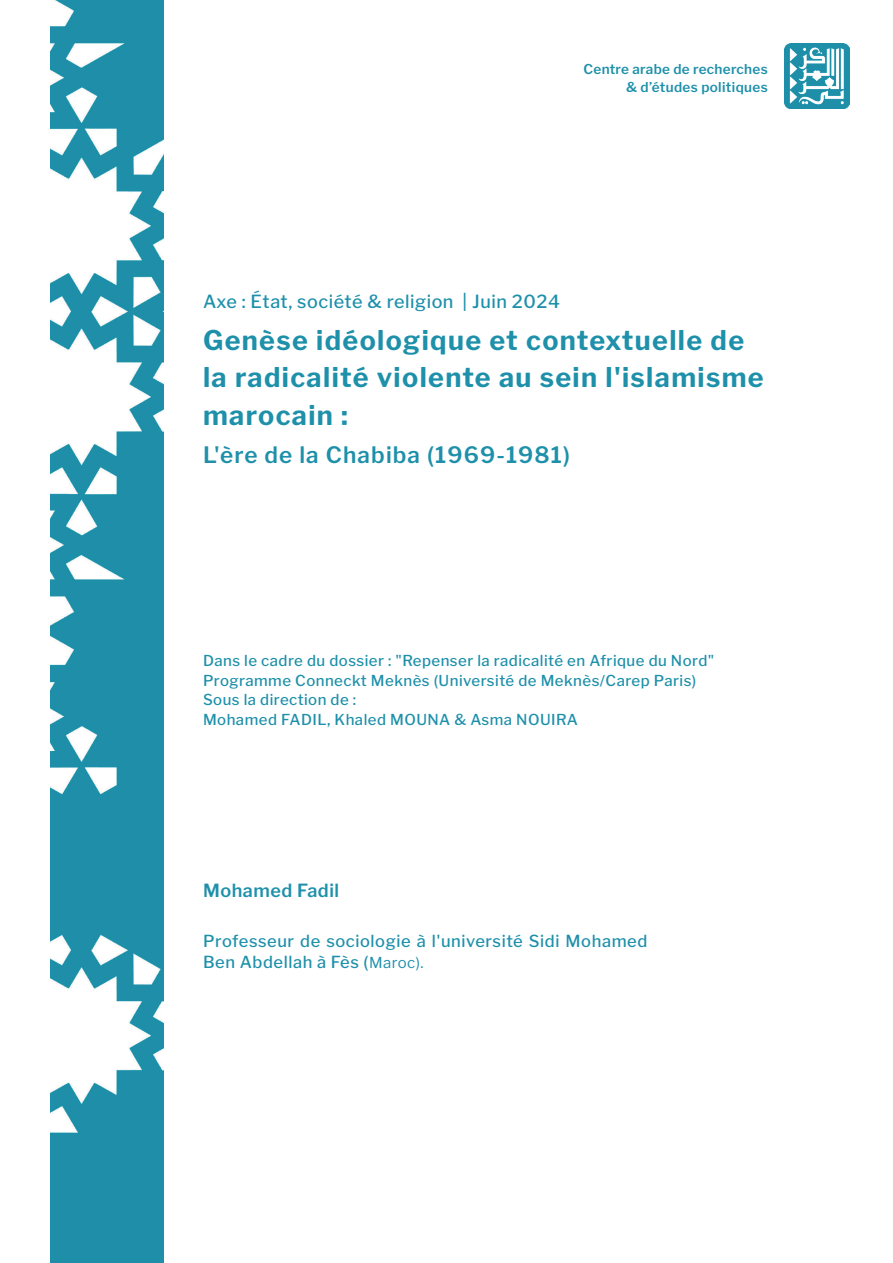
<style>
.page{position:relative;width:893px;height:1263px;background:#fff}
.page>*{position:absolute;margin:0;border:0;box-sizing:border-box;transform-origin:0 0}
.t1{font:700 27px/37.5px "Libre Franklin";letter-spacing:.05em;color:#1e90aa}
.t2{font:600 22.5px "Libre Franklin";letter-spacing:.05em;color:#1e90aa}
.t3{font:500 18px "Libre Franklin";letter-spacing:.03em;color:#1e90aa}
.t4{font:600 18px "Libre Franklin";letter-spacing:.03em;color:#1e90aa}
.t5{font:500 16.5px/21px "Libre Franklin";letter-spacing:.035em;color:#1e90aa}
.t6{font:500 15px/19.5px "Libre Franklin";letter-spacing:.03em;color:#1e90aa}
.t7{font:600 13.5px/18px "Libre Franklin";letter-spacing:.02em;color:#1e90aa;text-align:right}
.s1{font-weight:400;font-size:15px}
</style>
<div class="page">
<img style="left:50px;top:0;width:114px;height:1263px">
<img style="left:785px;top:43px;width:65px;height:65px">
<p class="t7" style="left:584px;top:58px;width:186px">Centre arabe de recherches &amp; d’études politiques</p>
<p class="t3" style="left:203px;top:288px;width:358px">Axe : État, société &amp; religion | Juin 2024</p>
<h1 class="t1" style="left:203px;top:319px;width:562px">Genèse idéologique et contextuelle de la radicalité violente au sein l'islamisme marocain :</h1>
<h2 class="t2" style="left:203px;top:437px;width:368px">L'ère de la Chabiba (1969-1981)</h2>
<p class="t6" style="left:203px;top:649px;width:513px">Dans le cadre du dossier : "Repenser la radicalité en Afrique du Nord" Programme Conneckt Meknès (Université de Meknès/Carep Paris)<br>Sous la direction de :<br>Mohamed FADIL, Khaled MOUNA &amp; Asma NOUIRA</p>
<p class="t4" style="left:203px;top:876px;width:138px">Mohamed Fadil</p>
<p class="t5" style="left:203px;top:928px;width:446px">Professeur de sociologie à l'université Sidi Mohamed<br>Ben Abdellah à Fès (<span class="s1">Maroc).</span></p>
</div>
